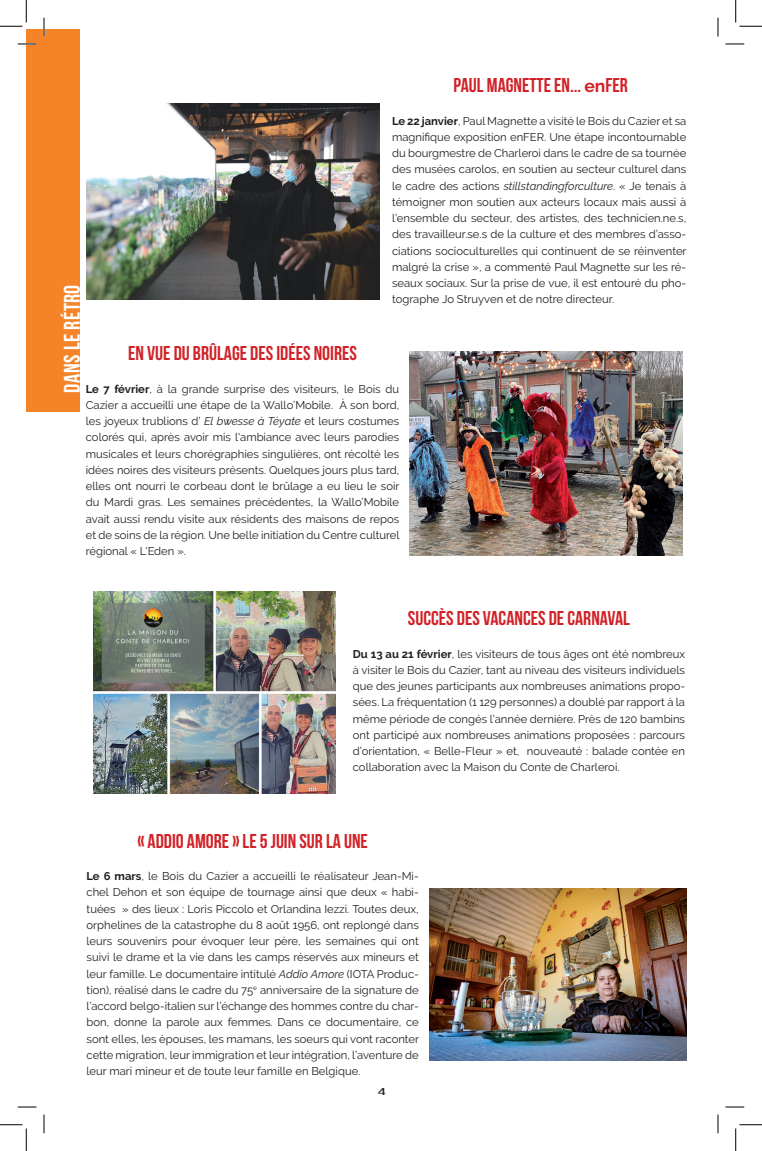
<style>
.page{position:relative;width:762px;height:1151px;background:#fff}
.page>*{position:absolute;margin:0;border:0;box-sizing:border-box;transform-origin:0 0}
.t1{font:700 22.5px "Bebas Neue";letter-spacing:.02em;color:#fff}
.t2{font:700 20px "Bebas Neue";color:#d12228}
.t3{font:11.25px/16.2px "Raleway";color:#231f20;text-align:justify}
.t4{font:10px "Bebas Neue";color:#231f20;scale:2 1}
.s1{font-family:"Raleway";font-size:17.5px}
.s2{font-weight:700}
.s3{font-style:italic}
</style>
<div class="page">
<img style="left:409px;top:351px;width:272px;height:204px">
<img style="left:86px;top:103px;width:294px;height:196px">
<img style="left:93px;top:591px;width:242px;height:203px">
<img style="left:429px;top:889px;width:257px;height:171px">
<div style="left:27px;top:30px;width:53px;height:382px;background:#f58428"></div>
<svg style="left:18px;top:43px;width:18px;height:2px"></svg>
<svg style="left:725px;top:43px;width:18px;height:2px"></svg>
<svg style="left:18px;top:1106px;width:18px;height:2px"></svg>
<svg style="left:725px;top:1106px;width:18px;height:2px"></svg>
<svg style="left:43px;top:18px;width:2px;height:18px"></svg>
<svg style="left:43px;top:1114px;width:2px;height:19px"></svg>
<svg style="left:717px;top:18px;width:1px;height:18px"></svg>
<svg style="left:717px;top:1114px;width:1px;height:19px"></svg>
<svg style="left:0;top:0;width:27px;height:27px"></svg>
<svg style="left:0;top:1124px;width:27px;height:27px"></svg>
<svg style="left:735px;top:0;width:26px;height:27px"></svg>
<svg style="left:735px;top:1124px;width:26px;height:27px"></svg>
<h2 class="t2" style="left:453px;top:74px;width:176px">PAUL MAGNETTE EN... <span class="s1">en</span>FER</h2>
<p class="t3" style="left:392px;top:113px;width:296px"><span class="s2">Le 22 janvier</span>, Paul Magnette a visité le Bois du Cazier et sa magnifique exposition enFER. Une étape incontournable du bourgmestre de Charleroi dans le cadre de sa tournée des musées carolos, en soutien au secteur culturel dans le cadre des actions <span class="s3">stillstandingforculture</span>. « Je tenais à témoigner mon soutien aux acteurs locaux mais aussi à l’ensemble du secteur, des artistes, des technicien.ne.s, des travailleur.se.s de la culture et des membres d’asso&shy;ciations socioculturelles qui continuent de se réinventer malgré la crise », a commenté Paul Magnette sur les ré&shy;seaux sociaux. Sur la prise de vue, il est entouré du pho&shy;tographe Jo Struyven et de notre directeur.</p>
<h1 class="t1" style="left:60px;top:393px;width:109px;rotate:-90deg">DANS LE RÉTRO</h1>
<h2 class="t2" style="left:128px;top:342px;width:230px">EN VUE DU BRÛLAGE DES IDÉES NOIRES</h2>
<p class="t3" style="left:86px;top:381px;width:315px"><span class="s2">Le 7 février</span>, à la grande surprise des visiteurs, le Bois du Cazier a accueilli une étape de la Wallo’Mobile. À son bord, les joyeux trublions d’ <span class="s3">El bwesse à Téyate</span> et leurs costumes colorés qui, après avoir mis l'ambiance avec leurs parodies musicales et leurs chorégraphies singulières, ont récolté les idées noires des visiteurs présents. Quelques jours plus tard, elles ont nourri le corbeau dont le brûlage a eu lieu le soir du Mardi gras. Les semaines précédentes, la Wallo’Mobile avait aussi rendu visite aux résidents des maisons de repos et de soins de la région. Une belle initiation du Centre culturel régional « L'Eden ».</p>
<h2 class="t2" style="left:408px;top:607px;width:223px">SUCCÈS DES VACANCES DE CARNAVAL</h2>
<p class="t3" style="left:352px;top:646px;width:333px"><span class="s2">Du 13 au 21 février</span>, les visiteurs de tous âges ont été nombreux à visiter le Bois du Cazier, tant au niveau des visiteurs individuels que des jeunes participants aux nombreuses animations propo&shy;sées. La fréquentation (1 129 personnes) a doublé par rapport à la même période de congés l’année dernière. Près de 120 bambins ont participé aux nombreuses animations proposées : parcours d’orientation, « Belle-Fleur » et, nouveauté : balade contée en collaboration avec la Maison du Conte de Charleroi.</p>
<h2 class="t2" style="left:137px;top:830px;width:232px">« ADDIO AMORE » LE 5 JUIN SUR LA UNE</h2>
<p class="t3" style="left:86px;top:868px;width:334px"><span class="s2">Le 6 mars</span>, le Bois du Cazier a accueilli le réalisateur Jean-Mi&shy;chel Dehon et son équipe de tournage ainsi que deux « habi&shy;tuées » des lieux : Loris Piccolo et Orlandina Iezzi. Toutes deux, orphelines de la catastrophe du 8 août 1956, ont replongé dans leurs souvenirs pour évoquer leur père, les semaines qui ont suivi le drame et la vie dans les camps réservés aux mineurs et leur famille. Le documentaire intitulé <span class="s3">Addio Amore</span> (IOTA Produc&shy;tion), réalisé dans le cadre du 75<sup>e</sup> anniversaire de la signature de l’accord belgo-italien sur l’échange des hommes contre du char&shy;bon, donne la parole aux femmes. Dans ce documentaire, ce sont elles, les épouses, les mamans, les soeurs qui vont raconter cette migration, leur immigration et leur intégration, l’aventure de leur mari mineur et de toute leur famille en Belgique.</p>
<p class="t4" style="left:377px;top:1086px;width:5px">4</p>
</div>
